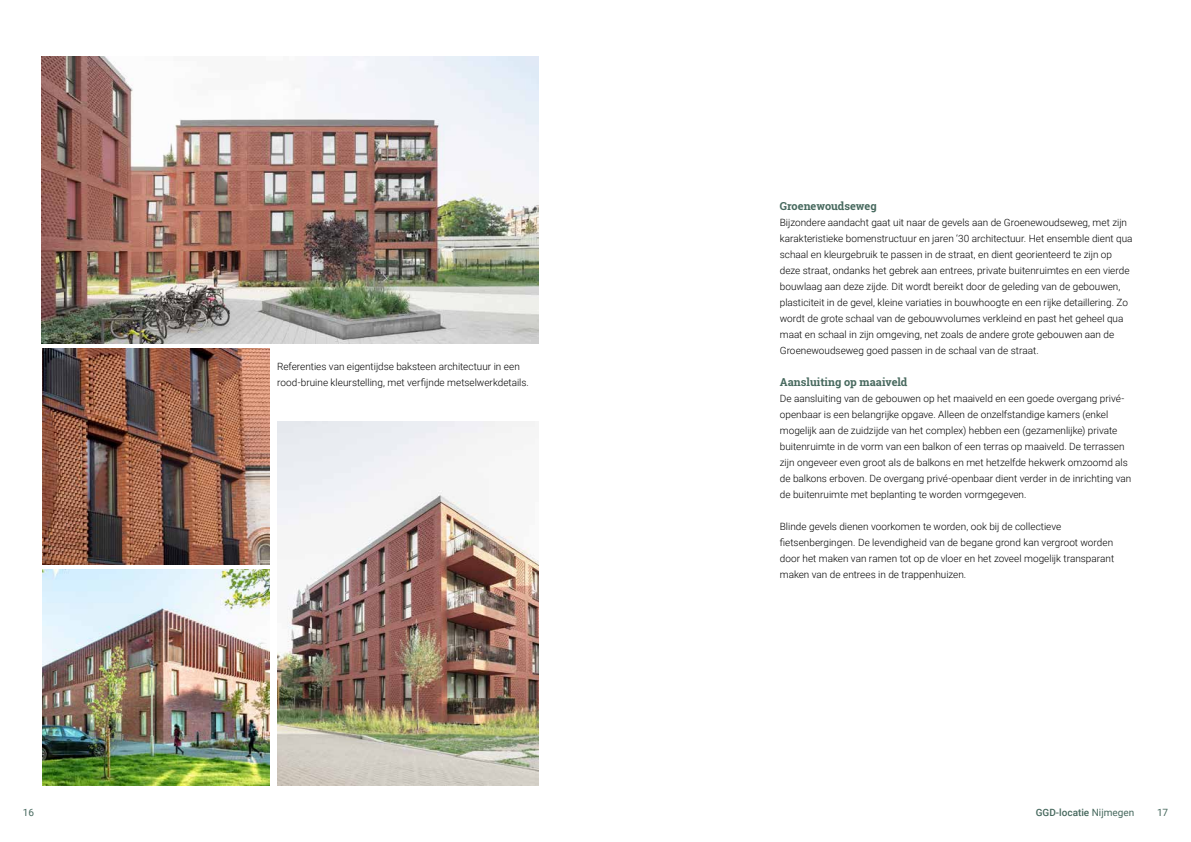
<style>
.page{position:relative;width:1191px;height:842px;background:#fff}
.page>*{position:absolute;margin:0;border:0;box-sizing:border-box;transform-origin:0 0}
.t1{font:700 11px "Roboto Slab";color:#47695e}
.t2{font:300 10px/16px "Roboto";color:#000}
.t3{font:500 10px "Roboto";color:#47695e}
.t4{font:10px "Roboto";color:#47695e}
.s1{font-weight:400}
</style>
<div class="page">
<img style="left:42px;top:57px;width:497px;height:286px">
<img style="left:43px;top:570px;width:226px;height:215px">
<img style="left:43px;top:349px;width:226px;height:215px">
<img style="left:277px;top:421px;width:262px;height:364px">
<p class="t2" style="left:277px;top:358px;width:253px">Referenties van eigentijdse baksteen architectuur in een rood-bruine kleurstelling, met verfijnde metselwerkdetails.</p>
<p class="t1" style="left:780px;top:198px;width:98px">Groenewoudseweg</p>
<p class="t2" style="left:780px;top:214px;width:354px">Bijzondere aandacht gaat uit naar de gevels aan de Groenewoudseweg, met zijn karakteristieke bomenstructuur en jaren ‘30 architectuur. Het ensemble dient qua schaal en kleurgebruik te passen in de straat, en dient georienteerd te zijn op deze straat, ondanks het gebrek aan entrees, private buitenruimtes en een vierde bouwlaag aan deze zijde. Dit wordt bereikt door de geleding van de gebouwen, plasticiteit in de gevel, kleine variaties in bouwhoogte en een rijke detaillering. Zo wordt de grote schaal van de gebouwvolumes verkleind en past het geheel qua maat en schaal in zijn omgeving, net zoals de andere grote gebouwen aan de Groenewoudseweg goed passen in de schaal van de straat.</p>
<p class="t1" style="left:780px;top:374px;width:129px">Aansluiting op maaiveld</p>
<p class="t2" style="left:780px;top:390px;width:353px">De aansluiting van de gebouwen op het maaiveld en een goede overgang privé&shy;openbaar is een belangrijke opgave. Alleen de onzelfstandige kamers (enkel mogelijk aan de zuidzijde van het complex) hebben een (gezamenlijke) private buitenruimte in de vorm van een balkon of een terras op maaiveld. De terrassen zijn ongeveer even groot als de balkons en met hetzelfde hekwerk omzoomd als de balkons erboven. De overgang privé-openbaar dient verder in de inrichting van de buitenruimte met beplanting te worden vormgegeven.</p>
<p class="t2" style="left:780px;top:518px;width:336px">Blinde gevels dienen voorkomen te worden, ook bij de collectieve fietsenbergingen. De levendigheid van de begane grond kan vergroot worden door het maken van ramen tot op de vloer en het zoveel mogelijk transparant maken van de entrees in de trappenhuizen.</p>
<p class="t4" style="left:23px;top:806px;width:13px">16</p>
<p class="t3" style="left:1035px;top:806px;width:100px">GGD-locatie <span class="s1">Nijmegen</span></p>
<p class="t4" style="left:1157px;top:806px;width:13px">17</p>
</div>
